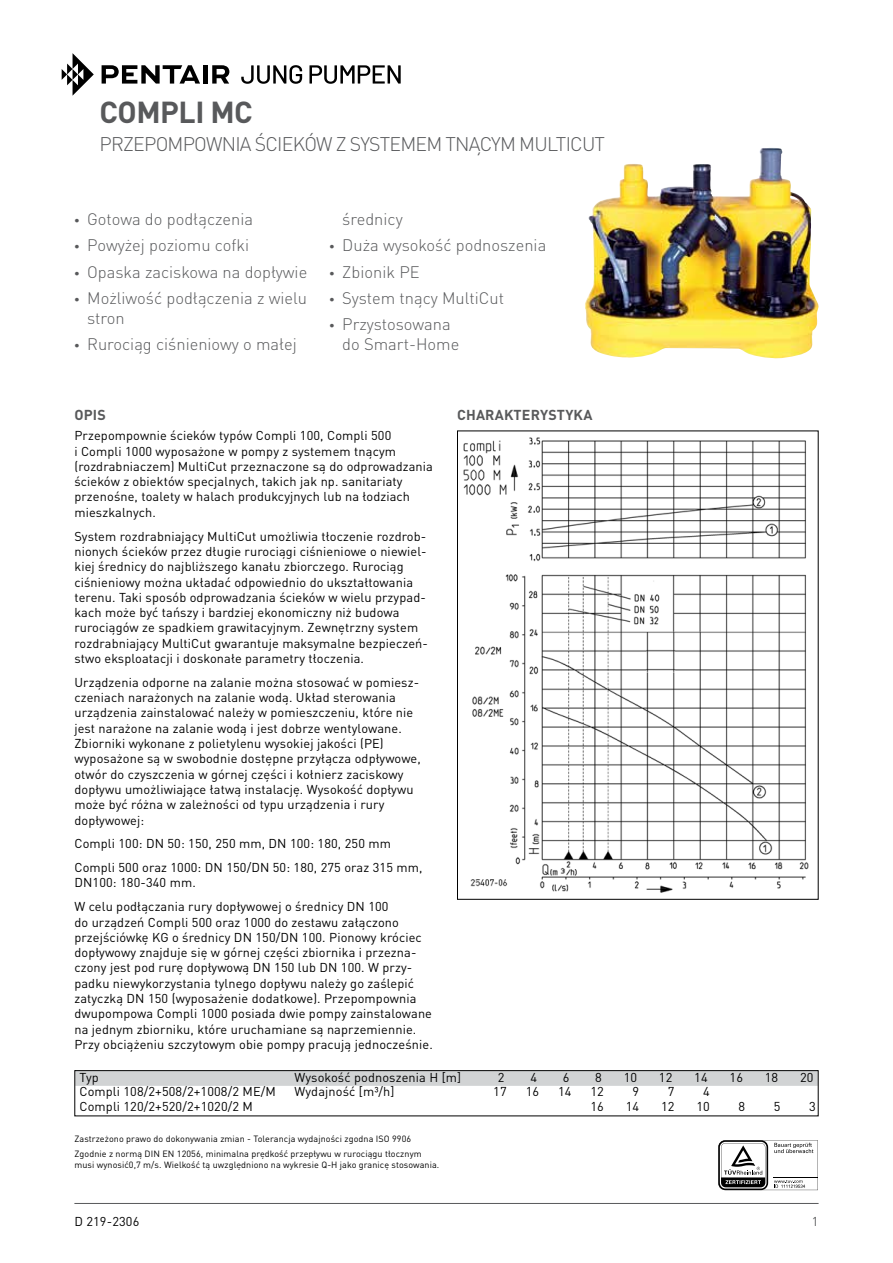
<style>
.page{position:relative;width:893px;height:1263px;background:#fff}
.page>*{position:absolute;margin:0;border:0;box-sizing:border-box;transform-origin:0 0}
.t1{font:700 30px "DIN Pro";letter-spacing:-.015em;color:#58595b}
.t2{font:300 19.5px "DIN Pro";letter-spacing:-.04em;color:#58595b}
.t3{font:300 16.5px/20.2px "DIN Pro";color:#58595b}
.t4{font:700 14.25px "DIN Pro";letter-spacing:.01em;color:#58595b}
.t5{font:12.75px/15.3px "DIN Pro";letter-spacing:.01em;color:#000}
.t6{font:12.75px "DIN Pro";color:#58595b}
.t7{font:9px/15px "DIN Pro";letter-spacing:.01em;color:#000}
.s1{font-family:"Barlow"}
</style>
<div class="page">
<hr style="left:74px;top:1203px;width:745px;height:1px;background:#58595b">
<img style="left:585px;top:148px;width:234px;height:211px">
<img style="left:463px;top:437px;width:346px;height:456px">
<div style="left:76px;top:1072px;width:741px;height:14px;background:#d1d3d4"></div>
<div style="left:74px;top:1070px;width:745px;height:46px;border:1px solid #000"></div>
<svg style="left:718px;top:1140px;width:100px;height:50px"></svg>
<svg style="left:241px;top:65px;width:61px;height:19px"></svg>
<svg style="left:309px;top:65px;width:92px;height:19px"></svg>
<svg style="left:62px;top:53px;width:32px;height:43px"></svg>
<svg style="left:102px;top:65px;width:98px;height:19px"></svg>
<hr style="left:203px;top:65px;width:4px;height:19px;background:#000">
<svg style="left:212px;top:65px;width:17px;height:19px"></svg>
<h1 class="t1" style="left:100px;top:87px;width:155px">COMPLI MC</h1>
<h2 class="t2" style="left:100px;top:129px;width:507px">PRZEPOMPOWNIA ŚCIEKÓW Z SYSTEMEM TNĄCYM MULTICUT</h2>
<p class="t3" style="left:74px;top:208px;width:180px"><span class="s1">•</span> Gotowa do podłączenia</p>
<p class="t3" style="left:74px;top:234px;width:176px"><span class="s1">•</span> Powyżej poziomu cofki</p>
<p class="t3" style="left:74px;top:260px;width:234px"><span class="s1">•</span> Opaska zaciskowa na dopływie</p>
<p class="t3" style="left:87px;top:286px;width:221px;text-indent:-13px"><span class="s1">•</span> Możliwość podłączenia z wielu stron</p>
<p class="t3" style="left:74px;top:333px;width:224px"><span class="s1">•</span> Rurociąg ciśnieniowy o małej</p>
<p class="t4" style="left:74px;top:403px;width:33px">OPIS</p>
<p class="t3" style="left:342px;top:208px;width:62px">średnicy</p>
<p class="t3" style="left:330px;top:234px;width:218px"><span class="s1">•</span> Duża wysokość podnoszenia</p>
<p class="t3" style="left:330px;top:260px;width:92px"><span class="s1">•</span> Zbionik PE</p>
<p class="t3" style="left:330px;top:286px;width:176px"><span class="s1">•</span> System tnący MultiCut</p>
<p class="t3" style="left:342px;top:312px;width:119px;text-indent:-13px"><span class="s1">•</span> Przystosowana do Smart-Home</p>
<p class="t4" style="left:457px;top:403px;width:137px">CHARAKTERYSTYKA</p>
<p class="t5" style="left:74px;top:427px;width:360px">Przepompownie ścieków typów Compli 100, Compli 500<br>i Compli 1000 wyposażone w pompy z systemem tnącym (rozdrabniaczem) MultiCut przeznaczone są do odprowadzania ścieków z obiektów specjalnych, takich jak np. sanitariaty przenośne, toalety w halach produkcyjnych lub na łodziach mieszkalnych.</p>
<p class="t5" style="left:74px;top:527px;width:355px">System rozdrabniający MultiCut umożliwia tłoczenie rozdrob&shy;nionych ścieków przez długie rurociągi ciśnieniowe o niewiel&shy;kiej średnicy do najbliższego kanału zbiorczego. Rurociąg ciśnieniowy można układać odpowiednio do ukształtowania terenu. Taki sposób odprowadzania ścieków w wielu przypad&shy;kach może być tańszy i bardziej ekonomiczny niż budowa rurociągów ze spadkiem grawitacyjnym. Zewnętrzny system rozdrabniający MultiCut gwarantuje maksymalne bezpieczeń&shy;stwo eksploatacji i doskonałe parametry tłoczenia.</p>
<p class="t5" style="left:74px;top:673px;width:348px">Urządzenia odporne na zalanie można stosować w pomiesz&shy;czeniach narażonych na zalanie wodą. Układ sterowania urządzenia zainstalować należy w pomieszczeniu, które nie jest narażone na zalanie wodą i jest dobrze wentylowane.<br>Zbiorniki wykonane z polietylenu wysokiej jakości (PE) wyposażone są w swobodnie dostępne przyłącza odpływowe, otwór do czyszczenia w górnej części i kołnierz zaciskowy dopływu umożliwiające łatwą instalację. Wysokość dopływu może być różna w zależności od typu urządzenia i rury dopływowej:</p>
<p class="t5" style="left:74px;top:830px;width:350px;line-height:23.9px">Compli 100: DN 50: 150, 250 mm, DN 100: 180, 250 mm<br>Compli 500 oraz 1000: DN 150/DN 50: 180, 275 oraz 315 mm,</p>
<p class="t5" style="left:74px;top:870px;width:316px;line-height:23.9px">DN100: 180-340 mm.<br>W celu podłączania rury dopływowej o średnicy DN 100</p>
<p class="t5" style="left:74px;top:913px;width:360px">do urządzeń Compli 500 oraz 1000 do zestawu załączono przejściówkę KG o średnicy DN 150/DN 100. Pionowy króciec dopływowy znajduje się w górnej części zbiornika i przezna&shy;czony jest pod rurę dopływową DN 150 lub DN 100. W przy&shy;padku niewykorzystania tylnego dopływu należy go zaślepić zatyczką DN 150 (wyposażenie dodatkowe). Przepompownia dwupompowa Compli 1000 posiada dwie pompy zainstalowane na jednym zbiorniku, które uruchamiane są naprzemiennie.<br>Przy obciążeniu szczytowym obie pompy pracują jednocześnie.</p>
<p class="t5" style="left:79px;top:1068px;width:21px">Typ</p>
<p class="t5" style="left:295px;top:1068px;width:168px">Wysokość podnoszenia H [m]</p>
<p class="t5" style="left:498px;top:1068px;width:8px">2</p>
<p class="t5" style="left:530px;top:1068px;width:8px">4</p>
<p class="t5" style="left:563px;top:1068px;width:8px">6</p>
<p class="t5" style="left:595px;top:1068px;width:8px">8</p>
<p class="t5" style="left:624px;top:1068px;width:15px">10</p>
<p class="t5" style="left:659px;top:1068px;width:15px">12</p>
<p class="t5" style="left:694px;top:1068px;width:15px">14</p>
<p class="t5" style="left:729px;top:1068px;width:15px">16</p>
<p class="t5" style="left:765px;top:1068px;width:15px">18</p>
<p class="t5" style="left:800px;top:1068px;width:15px">20</p>
<p class="t5" style="left:79px;top:1083px;width:198px">Compli 108/2+508/2+1008/2 ME/M</p>
<p class="t5" style="left:295px;top:1083px;width:101px">Wydajność [m³/h]</p>
<p class="t5" style="left:493px;top:1083px;width:15px">17</p>
<p class="t5" style="left:526px;top:1083px;width:15px">16</p>
<p class="t5" style="left:558px;top:1083px;width:15px">14</p>
<p class="t5" style="left:590px;top:1083px;width:15px">12</p>
<p class="t5" style="left:633px;top:1083px;width:8px">9</p>
<p class="t5" style="left:668px;top:1083px;width:8px">7</p>
<p class="t5" style="left:703px;top:1083px;width:8px">4</p>
<p class="t5" style="left:79px;top:1098px;width:175px">Compli 120/2+520/2+1020/2 M</p>
<p class="t5" style="left:590px;top:1098px;width:15px">16</p>
<p class="t5" style="left:626px;top:1098px;width:15px">14</p>
<p class="t5" style="left:661px;top:1098px;width:15px">12</p>
<p class="t5" style="left:696px;top:1098px;width:15px">10</p>
<p class="t5" style="left:738px;top:1098px;width:8px">8</p>
<p class="t5" style="left:774px;top:1098px;width:8px">5</p>
<p class="t5" style="left:809px;top:1098px;width:8px">3</p>
<p class="t7" style="left:74px;top:1131px;width:349px">Zastrzeżono prawo do dokonywania zmian - Tolerancja wydajności zgodna ISO 9906<br>Zgodnie z normą DIN EN 12056, minimalna prędkość przepływu w rurociągu tłocznym</p>
<p class="t7" style="left:74px;top:1156px;width:366px">musi wynosić0,7 m/s. Wielkość tą uwzględniono na wykresie Q-H jako granicę stosowania.</p>
<p class="t5" style="left:74px;top:1212px;width:66px">D 219-2306</p>
<p class="t6" style="left:812px;top:1211px;width:8px">1</p>
</div>
